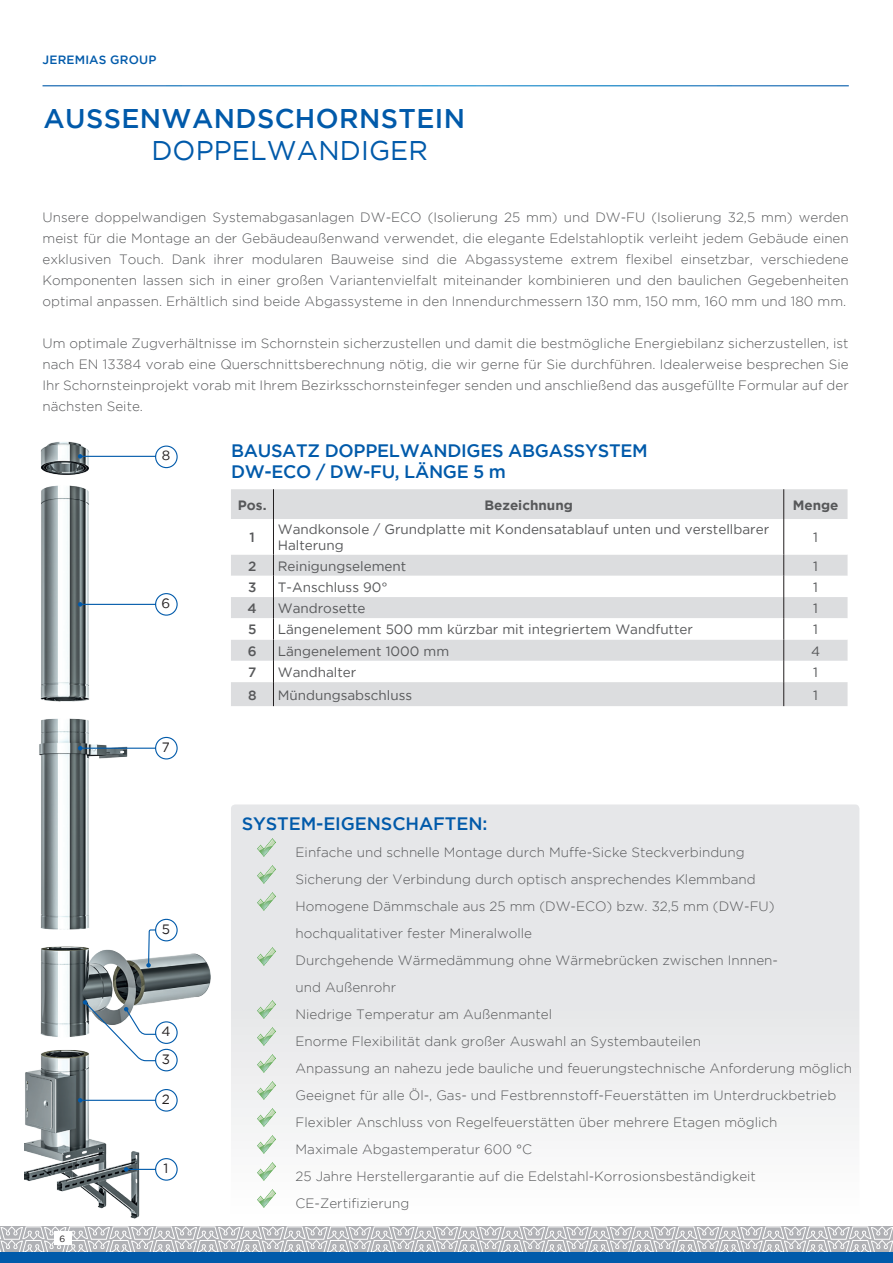
<style>
.page{position:relative;width:893px;height:1263px;background:#fff}
.page>*{position:absolute;margin:0;border:0;box-sizing:border-box;transform-origin:0 0}
.t1{font:500 27px "Gotham";letter-spacing:.015em;color:#015aaa}
.t2{font:27px "Gotham";letter-spacing:.005em;color:#015aaa}
.t3{font:500 18px/21.6px "Gotham";letter-spacing:-.015em;color:#015aaa}
.t4{font:300 13.5px/27px "Gotham";color:#57585a;text-align:justify}
.t5{font:13.5px/16.2px "Gotham";color:#57585a}
.t6{font:700 13.5px "Gotham";color:#57585a}
.t7{font:500 13.5px "Gotham";color:#57585a}
.t8{font:13.5px "Gotham";color:#231f20}
.t9{font:500 12px "Gotham";letter-spacing:.015em;color:#015aaa}
.t10{font:9px "Gotham";color:#231f20}
</style>
<div class="page">
<svg style="left:0;top:1226px;width:893px;height:26px;background:#c6c6c9"></svg>
<div style="left:54px;top:1231px;width:17px;height:14px;background:#fff"></div>
<div style="left:0;top:1252px;width:893px;height:11px;background:#015aaa"></div>
<svg style="left:231px;top:804px;width:628px;height:397px"></svg>
<div style="left:231px;top:489px;width:616px;height:217px;background:#dcdddf"></div>
<svg style="left:231px;top:519px;width:616px;height:163px"></svg>
<hr style="left:783px;top:489px;width:1px;height:30px;background:#231f20">
<hr style="left:783px;top:519px;width:1px;height:35px;background:#231f20">
<svg style="left:783px;top:554px;width:1px;height:152px"></svg>
<hr style="left:273px;top:519px;width:1px;height:35px;background:#231f20">
<svg style="left:273px;top:554px;width:1px;height:152px"></svg>
<hr style="left:273px;top:489px;width:1px;height:30px;background:#231f20">
<img style="left:258px;top:838px;width:18px;height:18px">
<img style="left:258px;top:865px;width:18px;height:18px">
<img style="left:258px;top:893px;width:18px;height:18px">
<img style="left:258px;top:947px;width:18px;height:18px">
<img style="left:258px;top:1000px;width:18px;height:18px">
<img style="left:258px;top:1027px;width:18px;height:18px">
<img style="left:258px;top:1055px;width:18px;height:18px">
<img style="left:258px;top:1081px;width:18px;height:18px">
<img style="left:258px;top:1109px;width:18px;height:18px">
<img style="left:258px;top:1135px;width:18px;height:18px">
<img style="left:258px;top:1162px;width:18px;height:18px">
<img style="left:258px;top:1190px;width:18px;height:18px">
<img style="left:25px;top:441px;width:186px;height:777px">
<div style="left:156px;top:1158px;width:21px;height:22px;background:#fff;border-radius:50%"></div>
<div style="left:155px;top:1158px;width:23px;height:23px;border:1px solid #015aaa;border-radius:50%"></div>
<hr style="left:126px;top:1169px;width:30px;height:1px;background:#015aaa">
<svg style="left:124px;top:1167px;width:4px;height:4px"></svg>
<div style="left:156px;top:1089px;width:21px;height:22px;background:#fff;border-radius:50%"></div>
<div style="left:155px;top:1089px;width:23px;height:22px;border:1px solid #015aaa;border-radius:50%"></div>
<hr style="left:80px;top:1100px;width:76px;height:1px;background:#015aaa">
<svg style="left:78px;top:1098px;width:4px;height:4px"></svg>
<div style="left:156px;top:1049px;width:21px;height:22px;background:#fff;border-radius:50%"></div>
<div style="left:155px;top:1049px;width:23px;height:22px;border:1px solid #015aaa;border-radius:50%"></div>
<div style="left:156px;top:1022px;width:21px;height:21px;background:#fff;border-radius:50%"></div>
<div style="left:155px;top:1021px;width:23px;height:23px;border:1px solid #015aaa;border-radius:50%"></div>
<svg style="left:83px;top:1000px;width:74px;height:62px"></svg>
<div style="left:156px;top:919px;width:21px;height:22px;background:#fff;border-radius:50%"></div>
<div style="left:155px;top:919px;width:23px;height:22px;border:1px solid #015aaa;border-radius:50%"></div>
<svg style="left:146px;top:929px;width:11px;height:38px"></svg>
<div style="left:156px;top:594px;width:21px;height:21px;background:#fff;border-radius:50%"></div>
<div style="left:155px;top:593px;width:23px;height:23px;border:1px solid #015aaa;border-radius:50%"></div>
<hr style="left:80px;top:604px;width:76px;height:1px;background:#015aaa">
<svg style="left:78px;top:602px;width:4px;height:5px"></svg>
<div style="left:156px;top:737px;width:21px;height:22px;background:#fff;border-radius:50%"></div>
<div style="left:155px;top:737px;width:23px;height:22px;border:1px solid #015aaa;border-radius:50%"></div>
<hr style="left:80px;top:748px;width:76px;height:1px;background:#015aaa">
<svg style="left:78px;top:746px;width:4px;height:4px"></svg>
<div style="left:156px;top:446px;width:21px;height:22px;background:#fff;border-radius:50%"></div>
<div style="left:155px;top:445px;width:23px;height:23px;border:1px solid #015aaa;border-radius:50%"></div>
<hr style="left:80px;top:456px;width:76px;height:1px;background:#015aaa">
<svg style="left:78px;top:454px;width:4px;height:5px"></svg>
<p class="t9" style="left:43px;top:52px;width:115px">JEREMIAS GROUP</p>
<h1 class="t1" style="left:44px;top:101px;width:423px">AUSSENWANDSCHORNSTEIN</h1>
<h1 class="t2" style="left:151px;top:133px;width:278px">DOPPELWANDIGER</h1>
<p class="t4" style="left:42px;top:206px;width:808px;line-height:21px">Unsere doppelwandigen Systemabgasanlagen DW-ECO (Isolierung 25 mm) und DW-FU (Isolierung 32,5 mm) werden meist für die Montage an der Gebäudeaußenwand verwendet, die elegante Edelstahloptik verleiht jedem Gebäude einen exklusiven Touch. Dank ihrer modularen Bauweise sind die Abgassysteme extrem flexibel einsetzbar, verschiedene Komponenten lassen sich in einer großen Variantenvielfalt miteinander kombinieren und den baulichen Gegebenheiten optimal anpassen. Erhältlich sind beide Abgassysteme in den Innendurchmessern 130 mm, 150 mm, 160 mm und 180 mm.</p>
<p class="t4" style="left:42px;top:332px;width:808px;line-height:21px">Um optimale Zugverhältnisse im Schornstein sicherzustellen und damit die bestmögliche Energiebilanz sicherzustellen, ist nach EN 13384 vorab eine Querschnittsberechnung nötig, die wir gerne für Sie durchführen. Idealerweise besprechen Sie Ihr Schornsteinprojekt vorab mit Ihrem Bezirksschornsteinfeger senden und anschließend das ausgefüllte Formular auf der nächsten Seite.</p>
<h2 class="t3" style="left:231px;top:439px;width:418px">BAUSATZ DOPPELWANDIGES ABGASSYSTEM<br>DW-ECO / DW-FU, LÄNGE 5 m</h2>
<p class="t6" style="left:238px;top:496px;width:30px">Pos.</p>
<p class="t6" style="left:484px;top:496px;width:90px">Bezeichnung</p>
<p class="t6" style="left:793px;top:496px;width:47px">Menge</p>
<p class="t7" style="left:250px;top:528px;width:7px">1</p>
<p class="t5" style="left:278px;top:521px;width:493px">Wandkonsole / Grundplatte mit Kondensatablauf unten und verstellbarer<br>Halterung</p>
<p class="t5" style="left:813px;top:529px;width:6px">1</p>
<p class="t7" style="left:248px;top:557px;width:10px">2</p>
<p class="t5" style="left:278px;top:557px;width:130px">Reinigungselement</p>
<p class="t5" style="left:813px;top:557px;width:6px">1</p>
<p class="t7" style="left:248px;top:578px;width:10px">3</p>
<p class="t5" style="left:278px;top:579px;width:111px">T-Anschluss 90°</p>
<p class="t5" style="left:813px;top:579px;width:6px">1</p>
<p class="t7" style="left:248px;top:599px;width:11px">4</p>
<p class="t5" style="left:278px;top:600px;width:89px">Wandrosette</p>
<p class="t5" style="left:813px;top:600px;width:6px">1</p>
<p class="t7" style="left:248px;top:621px;width:10px">5</p>
<p class="t5" style="left:278px;top:621px;width:417px">Längenelement 500 mm kürzbar mit integriertem Wandfutter</p>
<p class="t5" style="left:813px;top:621px;width:6px">1</p>
<p class="t7" style="left:248px;top:642px;width:10px">6</p>
<p class="t5" style="left:278px;top:642px;width:173px">Längenelement 1000 mm</p>
<p class="t5" style="left:811px;top:642px;width:11px">4</p>
<p class="t7" style="left:248px;top:663px;width:10px">7</p>
<p class="t5" style="left:278px;top:664px;width:80px">Wandhalter</p>
<p class="t5" style="left:813px;top:664px;width:6px">1</p>
<p class="t7" style="left:248px;top:686px;width:10px">8</p>
<p class="t5" style="left:278px;top:686px;width:136px">Mündungsabschluss</p>
<p class="t5" style="left:813px;top:686px;width:6px">1</p>
<p class="t8" style="left:162px;top:447px;width:10px">8</p>
<p class="t8" style="left:162px;top:594px;width:10px">6</p>
<p class="t10" style="left:60px;top:1233px;width:7px">6</p>
<p class="t8" style="left:162px;top:738px;width:10px">7</p>
<p class="t8" style="left:162px;top:920px;width:10px">5</p>
<p class="t8" style="left:161px;top:1023px;width:11px">4</p>
<p class="t8" style="left:162px;top:1050px;width:10px">3</p>
<p class="t8" style="left:162px;top:1090px;width:10px">2</p>
<p class="t8" style="left:164px;top:1159px;width:6px">1</p>
<h2 class="t3" style="left:242px;top:812px;width:247px">SYSTEM-EIGENSCHAFTEN:</h2>
<p class="t4" style="left:296px;top:838px;width:558px;text-align:left">Einfache und schnelle Montage durch Muffe-Sicke Steckverbindung<br>Sicherung der Verbindung durch optisch ansprechendes Klemmband<br>Homogene Dämmschale aus 25 mm (DW-ECO) bzw. 32,5 mm (DW-FU) hochqualitativer fester Mineralwolle<br>Durchgehende Wärmedämmung ohne Wärmebrücken zwischen Innnen-<br>und Außenrohr<br>Niedrige Temperatur am Außenmantel<br>Enorme Flexibilität dank großer Auswahl an Systembauteilen<br>Anpassung an nahezu jede bauliche und feuerungstechnische Anforderung möglich Geeignet für alle Öl-, Gas- und Festbrennstoff-Feuerstätten im Unterdruckbetrieb Flexibler Anschluss von Regelfeuerstätten über mehrere Etagen möglich<br>Maximale Abgastemperatur 600 °C<br>25 Jahre Herstellergarantie auf die Edelstahl-Korrosionsbeständigkeit CE-Zertifizierung</p>
</div>
